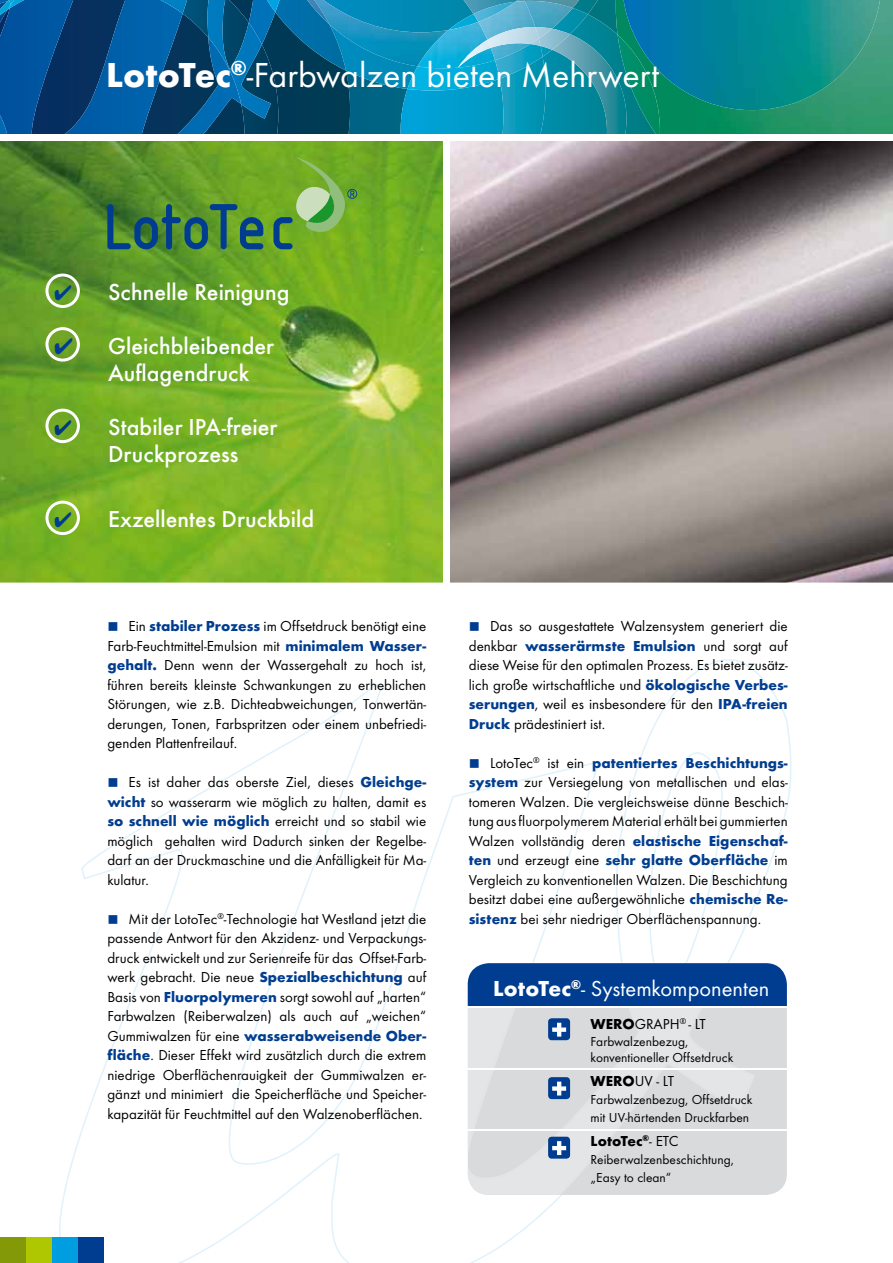
<style>
.page{position:relative;width:893px;height:1263px;background:#fff}
.page>*{position:absolute;margin:0;border:0;box-sizing:border-box;transform-origin:0 0}
.t1{font:36px "Futura T";color:#fff}
.t2{font:500 24px/27px "Futura T";color:#fff}
.t3{font:22.5px "Futura T";color:#fff}
.t4{font:15px/19.5px "Futura T";color:#000;text-align:justify}
.t5{font:700 15px "Futura T";color:#000}
.t6{font:13.5px/18px "Futura T";color:#000}
.s1{font-weight:700}
.s2{color:#003d90}
.s3{color:#003882}
.s4{font-weight:700;color:#003d90}
.s5{font-weight:400}
</style>
<div class="page">
<img style="left:0;top:141px;width:893px;height:442px">
<img style="left:350px;top:0;width:266px;height:134px">
<div style="left:278px;top:71px;width:72px;height:63px;background:#003a55"></div>
<img style="left:324px;top:0;width:274px;height:89px">
<img style="left:278px;top:0;width:68px;height:71px">
<img style="left:401px;top:14px;width:215px;height:120px">
<img style="left:407px;top:8px;width:181px;height:83px">
<img style="left:552px;top:34px;width:64px;height:100px">
<img style="left:541px;top:29px;width:29px;height:39px">
<img style="left:616px;top:0;width:277px;height:134px">
<img style="left:624px;top:0;width:256px;height:110px">
<img style="left:618px;top:35px;width:42px;height:99px">
<img style="left:524px;top:0;width:55px;height:8px">
<img style="left:535px;top:1px;width:38px;height:28px">
<img style="left:539px;top:27px;width:13px;height:12px">
<img style="left:314px;top:0;width:134px;height:66px">
<img style="left:307px;top:0;width:22px;height:24px">
<img style="left:418px;top:22px;width:77px;height:46px">
<img style="left:458px;top:40px;width:33px;height:28px">
<img style="left:464px;top:0;width:51px;height:14px">
<img style="left:473px;top:2px;width:5px;height:20px">
<img style="left:500px;top:57px;width:45px;height:77px">
<img style="left:495px;top:44px;width:48px;height:35px">
<svg style="left:539px;top:39px;width:2px;height:7px"></svg>
<img style="left:478px;top:1px;width:57px;height:59px">
<img style="left:487px;top:27px;width:52px;height:21px">
<img style="left:0;top:15px;width:8px;height:100px">
<svg style="left:278px;top:0;width:2px;height:12px"></svg>
<img style="left:0;top:115px;width:8px;height:19px">
<img style="left:0;top:6px;width:8px;height:9px">
<img style="left:8px;top:0;width:270px;height:134px">
<svg style="left:0;top:0;width:10px;height:6px"></svg>
<img style="left:10px;top:0;width:261px;height:119px">
<svg style="left:45px;top:274px;width:35px;height:34px"></svg>
<svg style="left:45px;top:327px;width:35px;height:35px"></svg>
<svg style="left:45px;top:409px;width:35px;height:34px"></svg>
<svg style="left:45px;top:501px;width:35px;height:34px"></svg>
<svg style="left:59px;top:659px;width:732px;height:604px"></svg>
<div style="left:78px;top:1237px;width:26px;height:26px;background:#003d90"></div>
<div style="left:52px;top:1237px;width:26px;height:26px;background:#009ee0"></div>
<div style="left:26px;top:1237px;width:26px;height:26px;background:#afc700"></div>
<div style="left:0;top:1237px;width:26px;height:26px;background:#839908"></div>
<svg style="left:107px;top:204px;width:156px;height:45px;background:#3b754c"></svg>
<svg style="left:273px;top:157px;width:109px;height:92px;background:#73ac3a"></svg>
<div style="left:468px;top:963px;width:319px;height:232px;background:#d9dadb;border-radius:21px"></div>
<div style="left:468px;top:963px;width:319px;height:43px;background:#003d90"></div>
<hr style="left:458px;top:1006px;width:361px;height:2px;background:#fff">
<hr style="left:456px;top:1129px;width:340px;height:2px;background:#fff">
<hr style="left:455px;top:1069px;width:340px;height:1px;background:#fff">
<svg style="left:462px;top:1008px;width:293px;height:187px"></svg>
<div style="left:443px;top:136px;width:6px;height:453px;background:#fff"></div>
<h1 class="t1" style="left:106px;top:54px;width:554px"><span class="s1">LotoTec</span><sup>®</sup>-Farbwalzen bieten Mehrwert</h1>
<h2 class="t2" style="left:54px;top:278px;width:237px"><span class="s2">✔</span> Schnelle Reinigung</h2>
<h2 class="t2" style="left:108px;top:332px;width:168px;text-indent:-54px"><span class="s2">✔</span> Gleichbleibender<br>Auflagendruck</h2>
<h2 class="t2" style="left:108px;top:413px;width:171px;text-indent:-54px"><span class="s3">✔</span> Stabiler IPA-freier<br>Druckprozess</h2>
<h2 class="t2" style="left:54px;top:505px;width:261px"><span class="s2">✔</span> Exzellentes Druckbild</h2>
<p class="t4" style="left:107px;top:616px;width:320px"><span class="s2">■</span> Ein <span class="s4">stabiler Prozess</span> im Offsetdruck benötigt eine Farb-Feuchtmittel-Emulsion mit <span class="s4">minimalem Wasser&shy;gehalt.</span> Denn wenn der Wassergehalt zu hoch ist, führen bereits kleinste Schwankungen zu erheblichen Störungen, wie z.B. Dichteabweichungen, Tonwertän&shy;derungen, Tonen, Farbspritzen oder einem unbefriedi&shy;genden Plattenfreilauf.</p>
<p class="t4" style="left:107px;top:772px;width:320px"><span class="s2">■</span> Es ist daher das oberste Ziel, dieses <span class="s4">Gleichge&shy;wicht</span> so wasserarm wie möglich zu halten, damit es <span class="s4">so schnell wie möglich</span> erreicht und so stabil wie möglich gehalten wird Dadurch sinken der Regelbe&shy;darf an der Druckmaschine und die Anfälligkeit für Ma&shy;kulatur.</p>
<p class="t4" style="left:107px;top:909px;width:320px"><span class="s2">■</span> Mit der LotoTec<sup>®</sup>-Technologie hat Westland jetzt die passende Antwort für den Akzidenz- und Verpackungs&shy;druck entwickelt und zur Serienreife für das Offset-Farb&shy;werk gebracht. Die neue <span class="s4">Spezialbeschichtung</span> auf Basis von <span class="s4">Fluorpolymeren</span> sorgt sowohl auf „harten“ Farbwalzen (Reiberwalzen) als auch auf „weichen“ Gummiwalzen für eine <span class="s4">wasserabweisende Ober&shy;fläche</span>. Dieser Effekt wird zusätzlich durch die extrem niedrige Oberflächenrauigkeit der Gummiwalzen er&shy;gänzt und minimiert die Speicherfläche und Speicher&shy;kapazität für Feuchtmittel auf den Walzenoberflächen.</p>
<p class="t4" style="left:469px;top:616px;width:320px"><span class="s2">■</span> Das so ausgestattete Walzensystem generiert die denkbar <span class="s4">wasserärmste Emulsion</span> und sorgt auf diese Weise für den optimalen Prozess. Es bietet zusätz&shy;lich große wirtschaftliche und <span class="s4">ökologische Verbes&shy;serungen</span>, weil es insbesondere für den <span class="s4">IPA-freien Druck</span> prädestiniert ist.</p>
<p class="t4" style="left:469px;top:753px;width:320px"><span class="s2">■</span> LotoTec<sup>®</sup> ist ein <span class="s4">patentiertes Beschichtungs&shy;system</span> zur Versiegelung von metallischen und elas&shy;tomeren Walzen. Die vergleichsweise dünne Beschich&shy;tung aus fluorpolymerem Material erhält bei gummierten Walzen vollständig deren <span class="s4">elastische Eigenschaf&shy;ten</span> und erzeugt eine <span class="s4">sehr glatte Oberfläche</span> im Vergleich zu konventionellen Walzen. Die Beschichtung besitzt dabei eine außergewöhnliche <span class="s4">chemische Re&shy;sistenz</span> bei sehr niedriger Oberflächenspannung.</p>
<h3 class="t3" style="left:493px;top:975px;width:278px"><span class="s1">LotoTec</span><sup>®</sup>- Systemkomponenten</h3>
<p class="t4" style="left:591px;top:1014px;width:117px"><span class="s1">WERO</span>GRAPH<sup>®</sup> - LT</p>
<p class="t6" style="left:591px;top:1033px;width:144px;line-height:16.5px">Farbwalzenbezug, konventioneller Offsetdruck</p>
<p class="t4" style="left:591px;top:1071px;width:85px"><span class="s1">WERO</span>UV - LT</p>
<p class="t6" style="left:591px;top:1091px;width:163px">Farbwalzenbezug, Offsetdruck mit UV-härtenden Druckfarben</p>
<p class="t5" style="left:591px;top:1132px;width:89px">LotoTec<sup>®</sup><span class="s5">- ETC</span></p>
<p class="t6" style="left:591px;top:1151px;width:145px">Reiberwalzenbeschichtung, „Easy to clean“</p>
</div>
